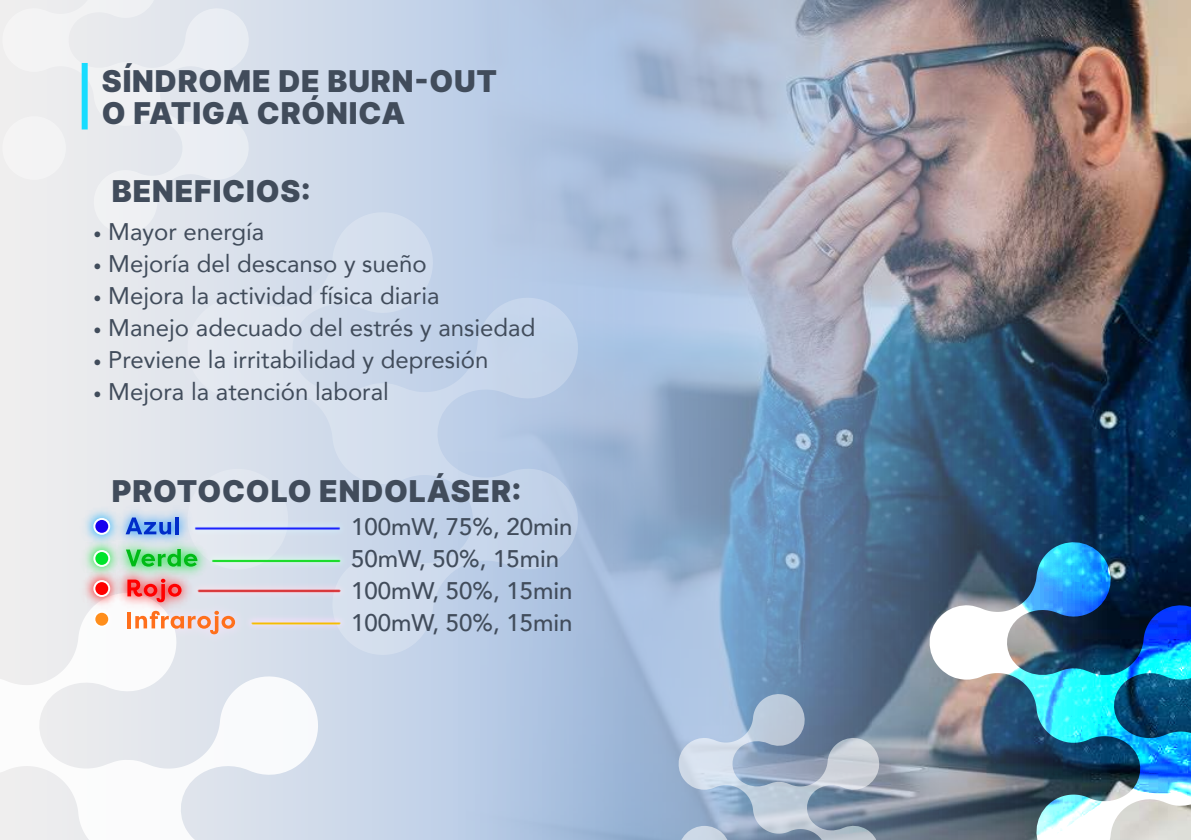
<style>
.page{position:relative;width:1191px;height:840px;background:#fff}
.page>*{position:absolute;margin:0;border:0;box-sizing:border-box;transform-origin:0 0}
.t1{font:900 30px/32px "Inter";letter-spacing:.03em;color:#414c5b}
.t2{font:24px "Avenir";color:#414c5b}
.t3{font:500 24px/32px "Avenir";color:#414c5b}
.s1{font-size:16px}
</style>
<div class="page">
<div style="left:0;top:0;width:1191px;height:839px;background:#eaebed"></div>
<img style="left:249px;top:0;width:942px;height:839px">
<img style="left:929px;top:542px;width:262px;height:297px">
<svg style="left:3px;top:0;width:246px;height:212px"></svg>
<svg style="left:190px;top:212px;width:388px;height:442px;background:#c7d5e9"></svg>
<svg style="left:0;top:642px;width:318px;height:197px"></svg>
<svg style="left:678px;top:693px;width:201px;height:146px;background:#9dafc5"></svg>
<img style="left:179px;top:549px;width:233px;height:146px">
<img style="left:190px;top:455px;width:221px;height:146px">
<img style="left:126px;top:501px;width:68px;height:32px">
<svg style="left:126px;top:517px;width:45px;height:16px"></svg>
<hr style="left:175px;top:516px;width:3px;height:18px;background:#002cc9">
<img style="left:126px;top:533px;width:87px;height:49px">
<svg style="left:126px;top:548px;width:71px;height:15px"></svg>
<img style="left:126px;top:563px;width:71px;height:31px">
<svg style="left:127px;top:578px;width:54px;height:16px"></svg>
<img style="left:112px;top:594px;width:139px;height:55px">
<hr style="left:127px;top:611px;width:4px;height:17px;background:#ff6f1c">
<svg style="left:135px;top:610px;width:100px;height:24px"></svg>
<img style="left:85px;top:510px;width:41px;height:24px">
<svg style="left:93px;top:517px;width:17px;height:17px"></svg>
<img style="left:85px;top:534px;width:41px;height:30px">
<svg style="left:93px;top:549px;width:17px;height:15px"></svg>
<img style="left:85px;top:564px;width:41px;height:30px">
<svg style="left:93px;top:579px;width:17px;height:15px"></svg>
<img style="left:78px;top:594px;width:48px;height:48px">
<svg style="left:93px;top:610px;width:17px;height:17px"></svg>
<div style="left:82px;top:63px;width:6px;height:66px;background:#18dcff"></div>
<p class="t1" style="left:102px;top:64px;width:397px">SÍNDROME DE BURN-OUT<br>O FATIGA CRÓNICA</p>
<p class="t1" style="left:112px;top:173px;width:200px">BENEFICIOS:</p>
<p class="t2" style="left:94px;top:212px;width:172px"><span class="s1">•</span> Mayor energía</p>
<p class="t2" style="left:94px;top:244px;width:335px"><span class="s1">•</span> Mejoría del descanso y sueño</p>
<p class="t2" style="left:94px;top:276px;width:347px"><span class="s1">•</span> Mejora la actividad física diaria</p>
<p class="t2" style="left:94px;top:308px;width:443px"><span class="s1">•</span> Manejo adecuado del estrés y ansiedad</p>
<p class="t2" style="left:94px;top:340px;width:396px"><span class="s1">•</span> Previene la irritabilidad y depresión</p>
<p class="t2" style="left:94px;top:372px;width:297px"><span class="s1">•</span> Mejora la atención laboral</p>
<p class="t1" style="left:112px;top:473px;width:411px">PROTOCOLO ENDOLÁSER:</p>
<p class="t3" style="left:351px;top:509px;width:223px">100mW, 75%, 20min<br>50mW, 50%, 15min<br>100mW, 50%, 15min<br>100mW, 50%, 15min</p>
</div>
